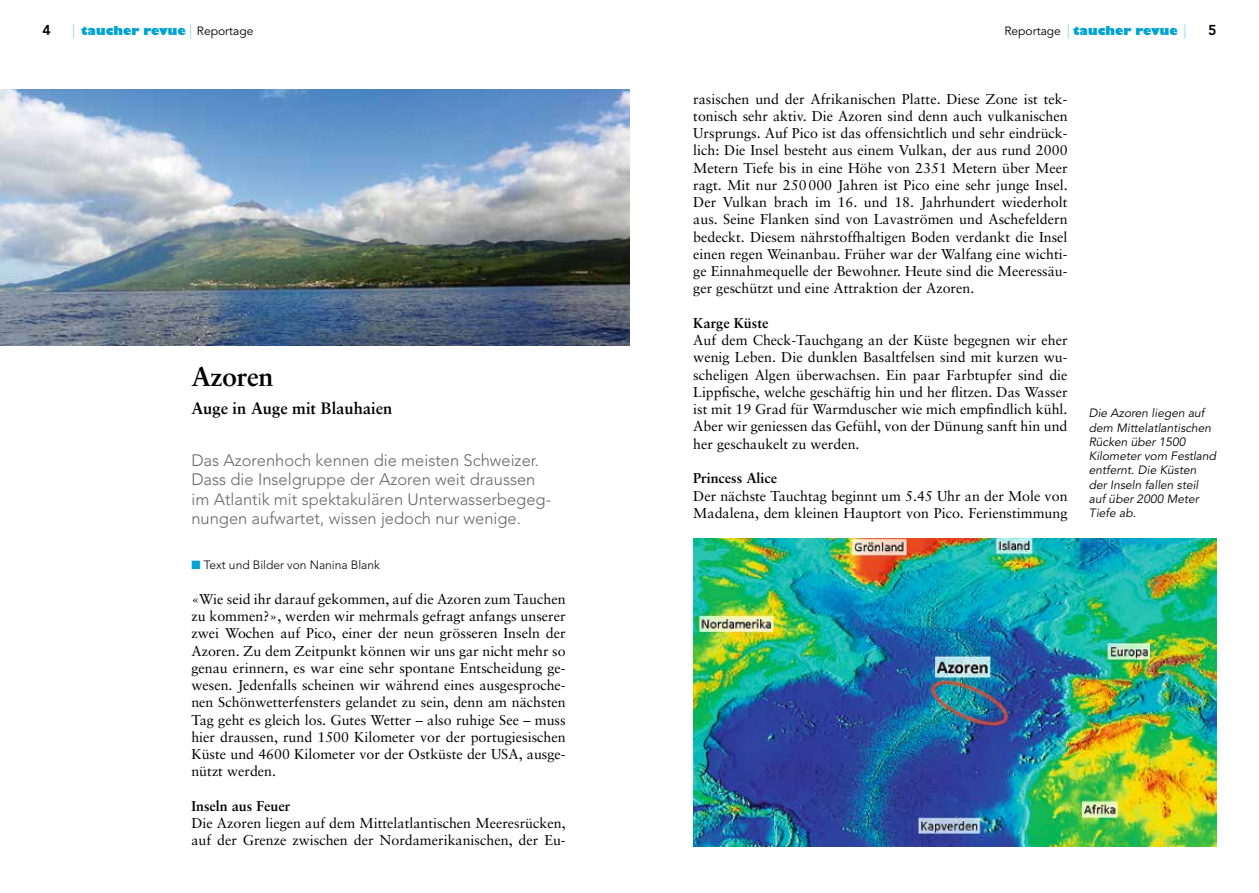
<style>
.page{position:relative;width:1259px;height:893px;background:#fff}
.page>*{position:absolute;margin:0;border:0;box-sizing:border-box;transform-origin:0 0}
.t1{font:700 27px "Sabon";letter-spacing:-.015em;color:#000}
.t2{font:300 16.5px/19.5px "Avenir";color:#676767}
.t3{font:700 16.5px "Sabon";color:#000}
.t4{font:14.25px/17.2px "Sabon";color:#000;text-align:justify}
.t5{font:700 14.25px "Sabon";color:#000}
.t6{font:800 14.25px "Avenir";color:#000}
.t7{font:italic 12px/14.2px "Avenir";color:#000}
.t8{font:800 12px "Gill Sans";color:#00a3d3}
.t9{font:300 12px "Avenir";color:#000}
.s1{font-family:"Avenir";font-weight:400;font-size:14.25px;color:#96d3ec}
.s2{font-family:"Avenir";font-weight:400;color:#000}
.s3{color:#00a3d3}
</style>
<div class="page">
<img style="left:0;top:89px;width:629px;height:256px">
<img style="left:693px;top:539px;width:523px;height:307px">
<p class="t6" style="left:43px;top:21px;width:10px">4</p>
<p class="t8" style="left:72px;top:23px;width:183px"><span class="s1">|</span> taucher revue <span class="s1">|</span> <span class="s2">Reportage</span></p>
<p class="t8" style="left:1004px;top:23px;width:184px"><span class="s2">Reportage</span> <span class="s1">|</span> taucher revue <span class="s1">|</span></p>
<p class="t6" style="left:1208px;top:21px;width:10px">5</p>
<h1 class="t1" style="left:191px;top:360px;width:83px">Azoren</h1>
<p class="t3" style="left:191px;top:398px;width:202px">Auge in Auge mit Blauhaien</p>
<p class="t2" style="left:191px;top:450px;width:361px">Das Azorenhoch kennen die meisten Schweizer.<br>Dass die Inselgruppe der Azoren weit draussen im Atlantik mit spektakulären Unterwasserbegeg&shy;nungen aufwartet, wissen jedoch nur wenige.</p>
<p class="t9" style="left:191px;top:558px;width:190px"><span class="s3">■</span> Text und Bilder von Nanina Blank</p>
<p class="t4" style="left:191px;top:590px;width:376px">«Wie seid ihr darauf gekommen, auf die Azoren zum Tauchen zu kommen?», werden wir mehrmals gefragt anfangs unserer zwei Wochen auf Pico, einer der neun grösseren Inseln der Azoren. Zu dem Zeitpunkt können wir uns gar nicht mehr so genau erinnern, es war eine sehr spontane Entscheidung ge&shy;wesen. Jedenfalls scheinen wir während eines ausgesproche&shy;nen Schönwetterfensters gelandet zu sein, denn am nächsten Tag geht es gleich los. Gutes Wetter – also ruhige See – muss hier draussen, rund 1500 Kilometer vor der portugiesischen Küste und 4600 Kilometer vor der Ostküste der USA, ausge&shy;nützt werden.</p>
<p class="t5" style="left:191px;top:797px;width:100px">Inseln aus Feuer</p>
<p class="t4" style="left:191px;top:814px;width:376px">Die Azoren liegen auf dem Mittelatlantischen Meeresrücken, auf der Grenze zwischen der Nordamerikanischen, der Eu-</p>
<p class="t4" style="left:693px;top:90px;width:376px">rasischen und der Afrikanischen Platte. Diese Zone ist tek&shy;tonisch sehr aktiv. Die Azoren sind denn auch vulkanischen Ursprungs. Auf Pico ist das offensichtlich und sehr eindrück&shy;lich: Die Insel besteht aus einem Vulkan, der aus rund 2000<br>Metern Tiefe bis in eine Höhe von 2351 Metern über Meer ragt. Mit nur 250000 Jahren ist Pico eine sehr junge Insel.<br>Der Vulkan brach im 16. und 18. Jahrhundert wiederholt aus. Seine Flanken sind von Lavaströmen und Aschefeldern bedeckt. Diesem nährstoffhaltigen Boden verdankt die Insel einen regen Weinanbau. Früher war der Walfang eine wichti&shy;ge Einnahmequelle der Bewohner. Heute sind die Meeressäu&shy;ger geschützt und eine Attraktion der Azoren.</p>
<p class="t5" style="left:693px;top:314px;width:77px">Karge Küste</p>
<p class="t4" style="left:693px;top:331px;width:376px">Auf dem Check-Tauchgang an der Küste begegnen wir eher wenig Leben. Die dunklen Basaltfelsen sind mit kurzen wu&shy;scheligen Algen überwachsen. Ein paar Farbtupfer sind die Lippfische, welche geschäftig hin und her flitzen. Das Wasser ist mit 19 Grad für Warmduscher wie mich empfindlich kühl.<br>Aber wir geniessen das Gefühl, von der Dünung sanft hin und her geschaukelt zu werden.</p>
<p class="t5" style="left:693px;top:469px;width:85px">Princess Alice</p>
<p class="t4" style="left:693px;top:487px;width:376px">Der nächste Tauchtag beginnt um 5.45 Uhr an der Mole von<br>Madalena, dem kleinen Hauptort von Pico. Ferienstimmung</p>
<p class="t7" style="left:1089px;top:406px;width:129px">Die Azoren liegen auf dem Mittelatlantischen<br>Rücken über 1500<br>Kilometer vom Festland entfernt. Die Küsten der Inseln fallen steil auf über 2000 Meter<br>Tiefe ab.</p>
</div>
